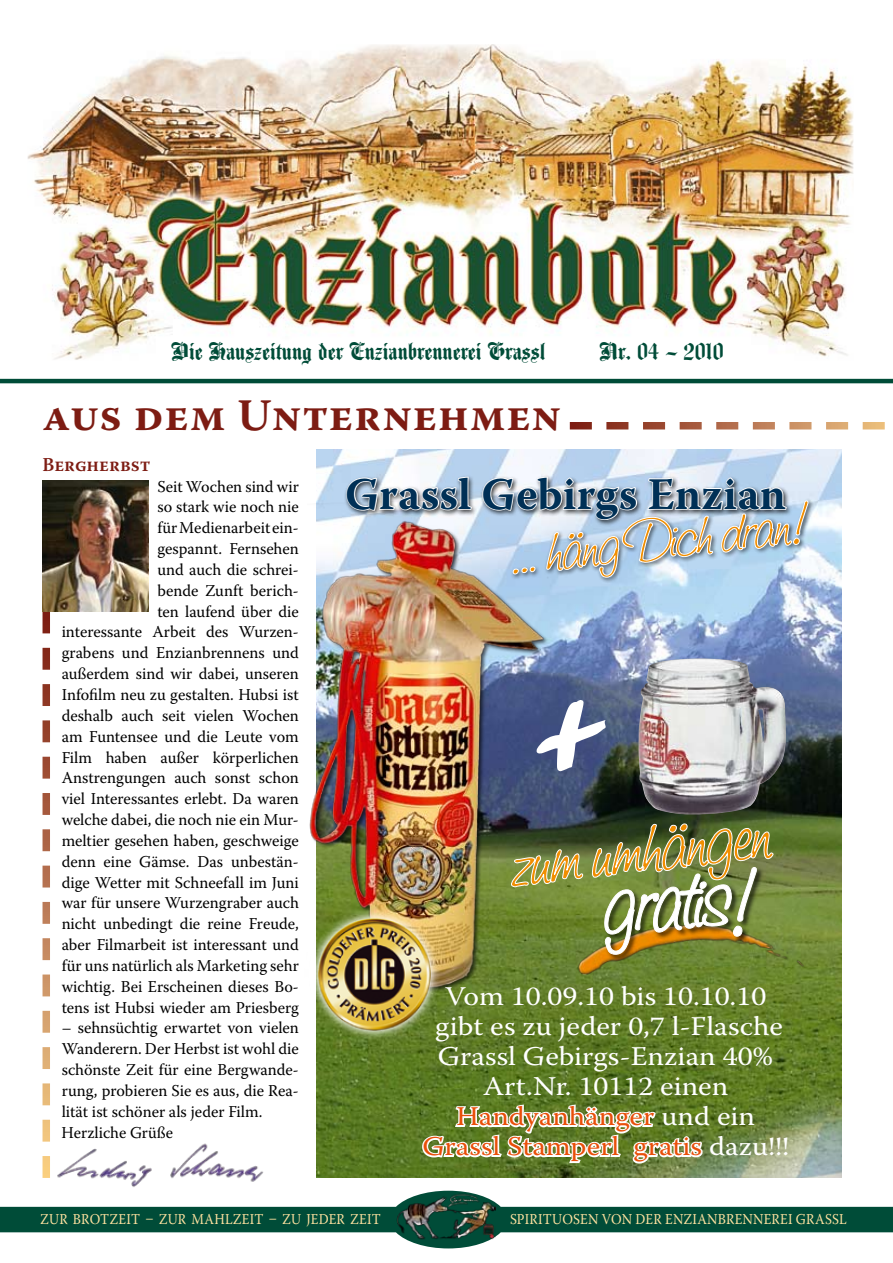
<style>
.page{position:relative;width:893px;height:1263px;background:#fff}
.page>*{position:absolute;margin:0;border:0;box-sizing:border-box;transform-origin:0 0}
.t1{font:700 45px "Warnock Pro";letter-spacing:.01em;color:#003056}
.t2{font:700 45px "Warnock Pro";letter-spacing:.02em;color:#7d1c13}
.t3{font:27px/30px "Warnock Pro";color:#fff;text-align:center;scale:1.1 1}
.t4{font:27px "Agincourt Plain";color:#004c38;scale:1.05 1}
.t5{font:600 19.5px "Warnock Pro";color:#7d1c13;scale:.95 1}
.t6{font:16.5px/20.9px "Warnock Pro";color:#000;text-align:right}
.t7{font:15px "Warnock Pro";letter-spacing:.02em;color:#fde19f;scale:.9 1}
.s1{color:#e94f0a}
</style>
<div class="page">
<img style="left:28px;top:44px;width:825px;height:316px">
<hr style="left:0;top:379px;width:893px;height:4px;background:#004c38">
<img style="left:57px;top:1143px;width:207px;height:44px">
<svg style="left:43px;top:611px;width:7px;height:567px"></svg>
<svg style="left:0;top:1203px;width:893px;height:45px;fill:#004c38"></svg>
<img style="left:397px;top:1190px;width:99px;height:56px">
<svg style="left:570px;top:422px;width:315px;height:7px"></svg>
<img style="left:43px;top:480px;width:106px;height:131px">
<img style="left:317px;top:450px;width:525px;height:728px">
<img style="left:309px;top:500px;width:247px;height:492px">
<img style="left:567px;top:880px;width:249px;height:118px">
<div style="left:603px;top:866px;width:161px;height:96px;background:#000;opacity:.75"></div>
<div style="left:344px;top:474px;width:449px;height:52px;background:#000;opacity:.75"></div>
<svg style="left:345px;top:476px;width:128px;height:36px"></svg>
<img style="left:638px;top:658px;width:148px;height:157px">
<div style="left:510px;top:498px;width:303px;height:85px;background:#000;opacity:.75"></div>
<svg style="left:481px;top:476px;width:327px;height:101px;background:#bac5ce"></svg>
<img style="left:511px;top:823px;width:263px;height:134px">
<svg style="left:536px;top:700px;width:70px;height:71px"></svg>
<svg style="left:421px;top:1103px;width:283px;height:62px"></svg>
<img style="left:309px;top:908px;width:135px;height:135px">
<h2 class="t4" style="left:171px;top:335px;width:358px">Die Hauszeitung der Enzianbrennerei Grassl</h2>
<h2 class="t4" style="left:600px;top:335px;width:120px">Nr. 04 – 2010</h2>
<h1 class="t2" style="left:43px;top:388px;width:520px">aus dem Unternehmen</h1>
<p class="t5" style="left:43px;top:453px;width:115px">Bergherbst</p>
<p class="t6" style="left:62px;top:475px;width:239px">Seit Wochen sind wir<br>so stark wie noch nie<br>für Medienarbeit ein-<br>gespannt. Fernsehen<br>und auch die schrei-<br>bende Zunft berich-<br>ten laufend über die<br>interessante Arbeit des Wurzen&shy;grabens und Enzianbrennens und außerdem sind wir dabei, unseren<br>Infofilm neu zu gestalten. Hubsi ist deshalb auch seit vielen Wochen am Funtensee und die Leute vom<br>Film haben außer körperlichen<br>Anstrengungen auch sonst schon viel Interessantes erlebt. Da waren welche dabei, die noch nie ein Mur&shy;meltier gesehen haben, geschweige denn eine Gämse. Das unbestän&shy;dige Wetter mit Schneefall im Juni war für unsere Wurzengraber auch nicht unbedingt die reine Freude, aber Filmarbeit ist interessant und für uns natürlich als Marketing sehr wichtig. Bei Erscheinen dieses Bo&shy;tens ist Hubsi wieder am Priesberg</p>
<p class="t6" style="left:62px;top:1017px;width:239px;text-align:left">– sehnsüchtig erwartet von vielen<br>Wanderern. Der Herbst ist wohl die schönste Zeit für eine Bergwande&shy;rung, probieren Sie es aus, die Rea&shy;lität ist schöner als jeder Film.<br>Herzliche Grüße</p>
<h1 class="t1" style="left:345px;top:467px;width:442px">Grassl Gebirgs Enzian</h1>
<h2 class="t3" style="left:422px;top:981px;width:335px">Vom 10.09.10 bis 10.10.10 gibt es zu jeder 0,7 l-Flasche<br>Grassl Gebirgs-Enzian 40%<br>Art.Nr. 10112 einen<br><span class="s1">Handyanhänger</span> und ein<br><span class="s1">Grassl Stamperl gratis</span> dazu!!!</h2>
<p class="t7" style="left:40px;top:1210px;width:380px">Zur Brotzeit – zur Mahlzeit – zu jeder Zeit</p>
<p class="t7" style="left:510px;top:1210px;width:376px">Spirituosen von der Enzianbrennerei Grassl</p>
</div>
